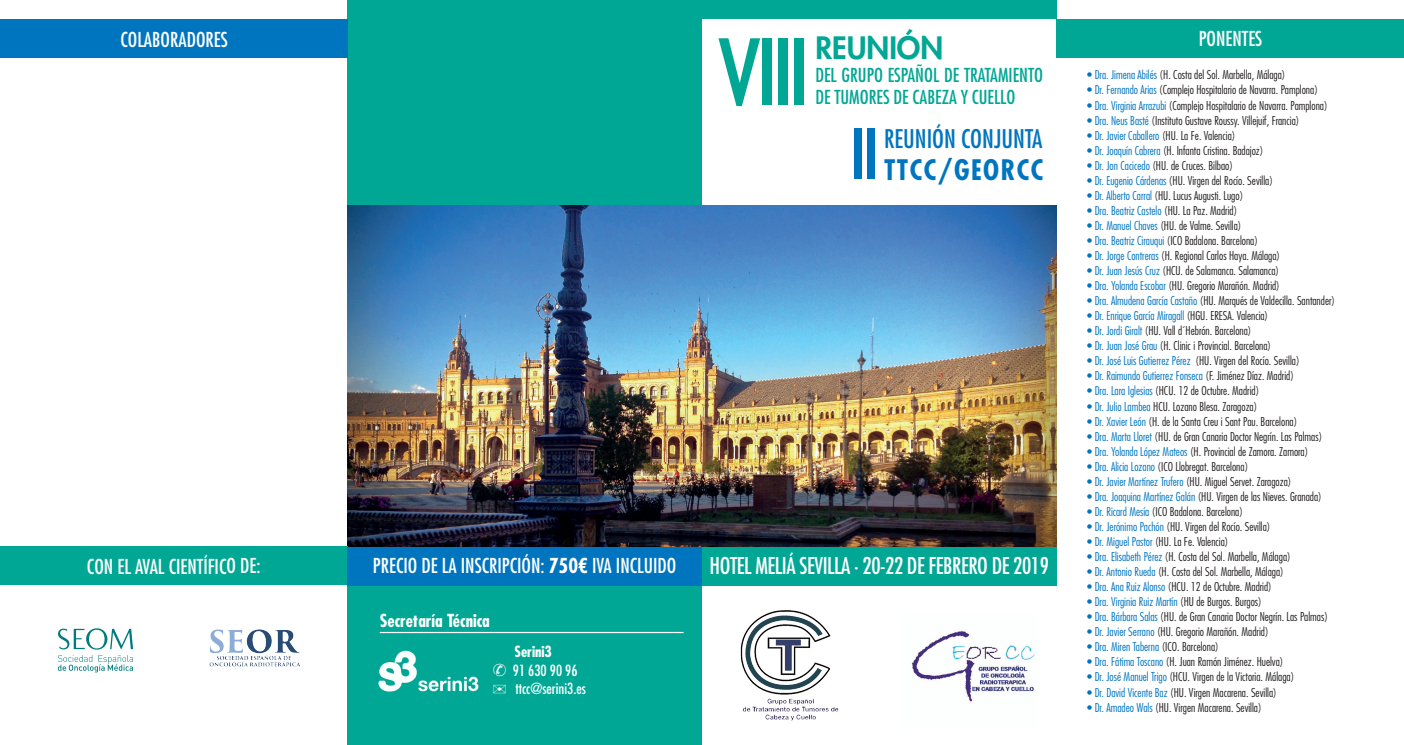
<style>
.page{position:relative;width:1404px;height:745px;background:#fff}
.page>*{position:absolute;margin:0;border:0;box-sizing:border-box;transform-origin:0 0}
.t1{font:800 87.5px "Futura Std";color:#00a794;scale:.71 1}
.t2{font:800 67.5px "Futura Std";color:#0075bf;scale:.74 1}
.t3{font:800 30px "Futura Std";color:#00a794}
.t4{font:700 condensed 27.5px "Futura Std";letter-spacing:.055em;color:#0075bf}
.t5{font:condensed 25px "Futura Std";color:#0075bf}
.t6{font:condensed 22.5px "Futura Std";letter-spacing:-.02em;color:#fff}
.t7{font:condensed 20px "Futura Std";color:#fff}
.t8{font:condensed 18.75px/22.5px "Futura Std";color:#00a794}
.t9{font:700 condensed 17.5px "Futura Std";color:#fff}
.t10{font:condensed 15px/18.4px "Futura Std";color:#fff}
.t11{font:300 condensed 11.88px "Futura Std";color:#231f20}
.t12{font:300 condensed 11.88px "Futura Std";color:#0075bf}
.s1{font-weight:700}
.s2{color:#0075bf}
.s3{color:#231f20}
</style>
<div class="page">
<div style="left:347px;top:0;width:709px;height:744px;background:#00a794"></div>
<div style="left:702px;top:19px;width:361px;height:725px;background:#fff"></div>
<img style="left:347px;top:205px;width:709px;height:342px">
<hr style="left:380px;top:631px;width:303px;height:1px;background:#fff">
<div style="left:683px;top:547px;width:373px;height:38px;background:#00a794"></div>
<div style="left:0;top:546px;width:347px;height:38px;background:#00a794"></div>
<div style="left:347px;top:547px;width:355px;height:38px;background:#0075bf"></div>
<div style="left:0;top:20px;width:347px;height:38px;background:#0075bf"></div>
<img style="left:740px;top:610px;width:99px;height:111px">
<img style="left:911px;top:631px;width:124px;height:71px">
<img style="left:378px;top:650px;width:101px;height:42px">
<svg style="left:58px;top:628px;width:75px;height:44px"></svg>
<img style="left:209px;top:629px;width:91px;height:38px">
<div style="left:1056px;top:19px;width:347px;height:38px;background:#00a794"></div>
<h3 class="t7" style="left:120px;top:30px;width:109px">COLABORADORES</h3>
<h1 class="t1" style="left:719px;top:30px;width:125px">VIII</h1>
<h3 class="t3" style="left:815px;top:34px;width:129px">REUNIÓN</h3>
<h3 class="t8" style="left:815px;top:65px;width:229px">DEL GRUPO ESPAÑOL DE TRATAMIENTO<br>DE TUMORES DE CABEZA Y CUELLO</h3>
<h2 class="t2" style="left:851px;top:122px;width:36px">II</h2>
<h3 class="t5" style="left:884px;top:127px;width:160px">REUNIÓN CONJUNTA</h3>
<h3 class="t4" style="left:884px;top:157px;width:160px">TTCC/GEORCC</h3>
<h3 class="t7" style="left:87px;top:556px;width:175px">CON EL AVAL CIENTÍFICO DE:</h3>
<h3 class="t7" style="left:373px;top:556px;width:305px">PRECIO DE LA INSCRIPCIÓN: <span class="s1">750€</span> IVA INCLUIDO</h3>
<h3 class="t9" style="left:380px;top:612px;width:112px">Secretaría Técnica</h3>
<p class="t10" style="left:493px;top:642px;width:95px;text-indent:22px"><span class="s1">Serini3<br></span>✆ 91 630 90 96 ✉ ttcc@serini3.es</p>
<h3 class="t6" style="left:709px;top:554px;width:341px">HOTEL MELIÁ SEVILLA · 20-22 DE FEBRERO DE 2019</h3>
<h3 class="t7" style="left:1198px;top:29px;width:65px">PONENTES</h3>
<p class="t11" style="left:1087px;top:70px;width:200px"><span class="s2">• Dra. Jimena Abilés</span> (H. Costa del Sol. Marbella, Málaga)</p>
<p class="t11" style="left:1087px;top:85px;width:232px"><span class="s2">• Dr. Fernando Arias</span> (Complejo Hospitalario de Navarra. Pamplona)</p>
<p class="t11" style="left:1087px;top:100px;width:242px"><span class="s2">• Dra. Virginia Arrazubi</span> (Complejo Hospitalario de Navarra. Pamplona)</p>
<p class="t11" style="left:1087px;top:115px;width:213px"><span class="s2">• Dra. Neus Basté</span> (Instituto Gustave Roussy. Villejuif, Francia)</p>
<p class="t12" style="left:1087px;top:130px;width:149px">• Dr. Javier Caballero <span class="s3">(HU. La Fe. Valencia)</span></p>
<p class="t11" style="left:1087px;top:145px;width:177px"><span class="s2">• Dr. Joaquín Cabrera</span> (H. Infanta Cristina. Badajoz)</p>
<p class="t11" style="left:1087px;top:160px;width:147px"><span class="s2">• Dr. Jon Cacicedo</span> (HU. de Cruces. Bilbao)</p>
<p class="t11" style="left:1087px;top:175px;width:187px"><span class="s2">• Dr. Eugenio Cárdenas</span> (HU. Virgen del Rocío. Sevilla)</p>
<p class="t11" style="left:1087px;top:190px;width:157px"><span class="s2">• Dr. Alberto Carral</span> (HU. Lucus Augusti. Lugo)</p>
<p class="t12" style="left:1087px;top:205px;width:151px">• Dra. Beatriz Castelo <span class="s3">(HU. La Paz. Madrid)</span></p>
<p class="t11" style="left:1087px;top:220px;width:156px"><span class="s2">• Dr. Manuel Chaves</span> (HU. de Valme. Sevilla)</p>
<p class="t11" style="left:1087px;top:235px;width:172px"><span class="s2">• Dra. Beatriz Cirauqui</span> (ICO Badalona. Barcelona)</p>
<p class="t11" style="left:1087px;top:250px;width:194px"><span class="s2">• Dr. Jorge Contreras</span> (H. Regional Carlos Haya. Málaga)</p>
<p class="t11" style="left:1087px;top:265px;width:193px"><span class="s2">• Dr. Juan Jesús Cruz</span> (HCU. de Salamanca. Salamanca)</p>
<p class="t11" style="left:1087px;top:280px;width:194px"><span class="s2">• Dra. Yolanda Escobar</span> (HU. Gregorio Marañón. Madrid)</p>
<p class="t11" style="left:1087px;top:295px;width:249px"><span class="s2">• Dra. Almudena García Castaño</span> (HU. Marqués de Valdecilla. Santander)</p>
<p class="t12" style="left:1087px;top:310px;width:182px">• Dr. Enrique García Miragall <span class="s3">(HGU. ERESA. Valencia)</span></p>
<p class="t11" style="left:1087px;top:325px;width:166px"><span class="s2">• Dr. Jordi Giralt</span> (HU. Vall d´Hebrón. Barcelona)</p>
<p class="t11" style="left:1087px;top:340px;width:185px"><span class="s2">• Dr. Juan José Grau</span> (H. Clinic i Provincial. Barcelona)</p>
<p class="t11" style="left:1087px;top:355px;width:214px"><span class="s2">• Dr. José Luis Gutierrez Pérez</span> (HU. Virgen del Rocío. Sevilla)</p>
<p class="t12" style="left:1087px;top:370px;width:208px">• Dr. Raimundo Gutierrez Fonseca <span class="s3">(F. Jiménez Díaz. Madrid)</span></p>
<p class="t11" style="left:1087px;top:386px;width:173px"><span class="s2">• Dra. Lara Iglesias</span> (HCU. 12 de Octubre. Madrid)</p>
<p class="t11" style="left:1087px;top:401px;width:171px"><span class="s2">• Dr. Julio Lambea</span> HCU. Lozano Blesa. Zaragoza)</p>
<p class="t11" style="left:1087px;top:416px;width:211px"><span class="s2">• Dr. Xavier León</span> (H. de la Santa Creu i Sant Pau. Barcelona)</p>
<p class="t11" style="left:1087px;top:431px;width:236px"><span class="s2">• Dra. Marta Lloret</span> (HU. de Gran Canaria Doctor Negrín. Las Palmas)</p>
<p class="t11" style="left:1087px;top:446px;width:222px"><span class="s2">• Dra. Yolanda López Mateos</span> (H. Provincial de Zamora. Zamora)</p>
<p class="t11" style="left:1087px;top:461px;width:162px"><span class="s2">• Dra. Alicia Lozano</span> (ICO Llobregat. Barcelona)</p>
<p class="t11" style="left:1087px;top:476px;width:206px"><span class="s2">• Dr. Javier Martínez Trufero</span> (HU. Miguel Servet. Zaragoza)</p>
<p class="t11" style="left:1087px;top:491px;width:236px"><span class="s2">• Dra. Joaquina Martínez Galán</span> (HU. Virgen de las Nieves. Granada)</p>
<p class="t11" style="left:1087px;top:506px;width:157px"><span class="s2">• Dr. Ricard Mesía</span> (ICO Badalona. Barcelona)</p>
<p class="t11" style="left:1087px;top:521px;width:185px"><span class="s2">• Dr. Jerónimo Pachón</span> (HU. Virgen del Rocío. Sevilla)</p>
<p class="t11" style="left:1087px;top:536px;width:143px"><span class="s2">• Dr. Miguel Pastor</span> (HU. La Fe. Valencia)</p>
<p class="t11" style="left:1087px;top:551px;width:205px"><span class="s2">• Dra. Elisabeth Pérez</span> (H. Costa del Sol. Marbella, Málaga)</p>
<p class="t11" style="left:1087px;top:566px;width:198px"><span class="s2">• Dr. Antonio Rueda</span> (H. Costa del Sol. Marbella, Málaga)</p>
<p class="t11" style="left:1087px;top:581px;width:186px"><span class="s2">• Dra. Ana Ruiz Alonso</span> (HCU. 12 de Octubre. Madrid)</p>
<p class="t12" style="left:1087px;top:596px;width:176px">• Dra. Virginia Ruiz Martín <span class="s3">(HU de Burgos. Burgos)</span></p>
<p class="t11" style="left:1087px;top:611px;width:242px"><span class="s2">• Dra. Bárbara Salas</span> (HU. de Gran Canaria Doctor Negrín. Las Palmas)</p>
<p class="t11" style="left:1087px;top:626px;width:183px"><span class="s2">• Dr. Javier Serrano</span> (HU. Gregorio Marañón. Madrid)</p>
<p class="t12" style="left:1087px;top:641px;width:133px">• Dra. Miren Taberna <span class="s3">(ICO. Barcelona)</span></p>
<p class="t11" style="left:1087px;top:656px;width:198px"><span class="s2">• Dra. Fátima Toscano</span> (H. Juan Ramón Jiménez. Huelva)</p>
<p class="t11" style="left:1087px;top:671px;width:208px"><span class="s2">• Dr. José Manuel Trigo</span> (HCU. Virgen de la Victoria. Málaga)</p>
<p class="t11" style="left:1087px;top:686px;width:191px"><span class="s2">• Dr. David Vicente Baz</span> (HU. Virgen Macarena. Sevilla)</p>
<p class="t11" style="left:1087px;top:701px;width:176px"><span class="s2">• Dr. Amadeo Wals</span> (HU. Virgen Macarena. Sevilla)</p>
</div>
